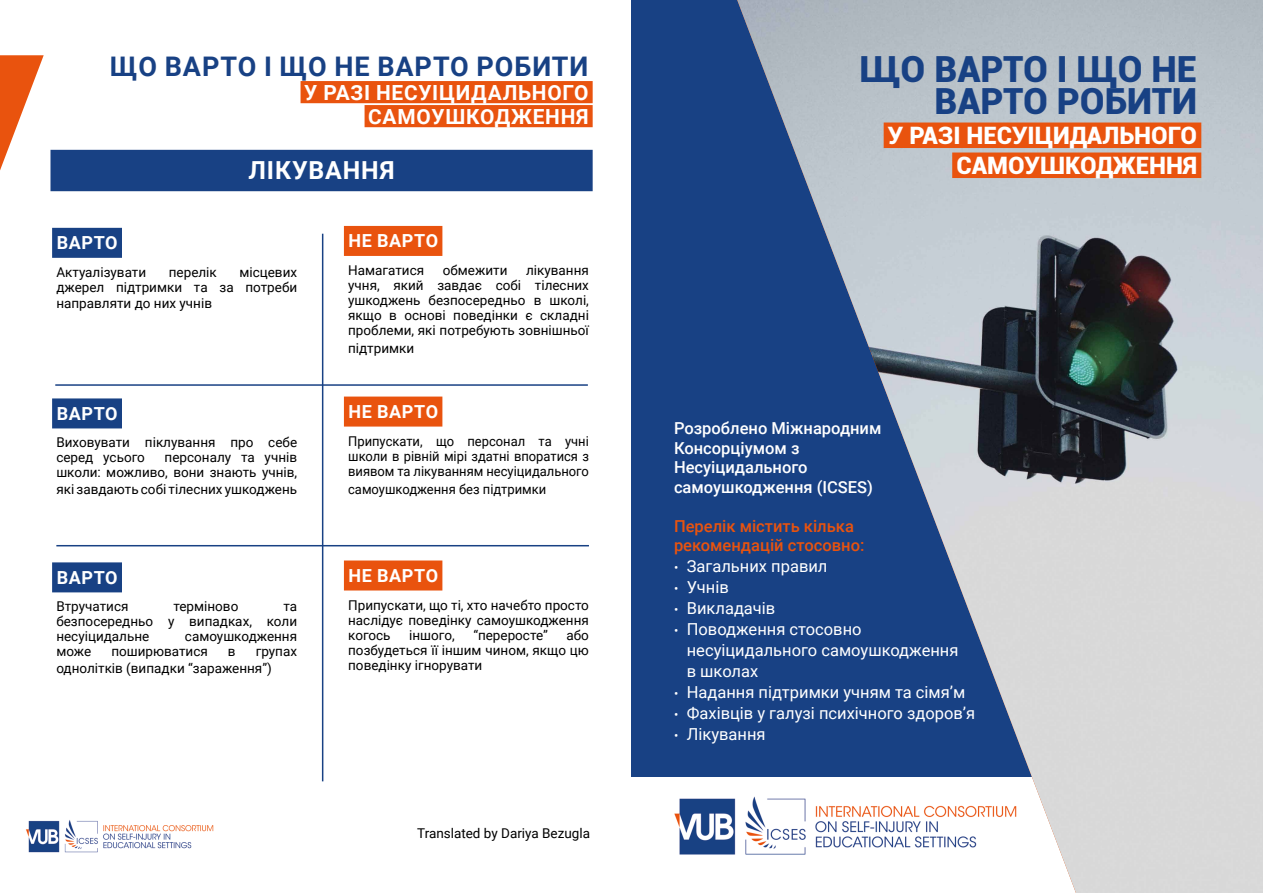
<style>
.page{position:relative;width:1263px;height:893px;background:#fff}
.page>*{position:absolute;margin:0;border:0;box-sizing:border-box;transform-origin:0 0}
.t1{font:900 36px/31.5px "Roboto";color:#184184;text-align:right}
.t2{font:700 27px "Roboto";letter-spacing:.035em;color:#184184}
.t3{font:700 24.9px "Roboto";letter-spacing:.035em;color:#fff}
.t4{font:900 24px/30px "Roboto";color:#fff;text-align:right}
.t5{font:700 20.85px/24px "Roboto";letter-spacing:.035em;color:#fff;text-align:right}
.t6{font:700 18px "Roboto";letter-spacing:.035em;color:#fff}
.t7{font:16.5px/21px "Roboto";color:#fff}
.t8{font:500 16.5px/19.5px "Roboto";color:#fff}
.t9{font:500 16.5px/19.5px "Roboto";color:#e9530e}
.t10{font:13.5px/15px "Roboto";color:#000;text-align:justify}
.t11{font:13.5px/15px "Roboto";color:#000;text-align:justify;scale:.96 1}
.s1{font-size:12.75px}
</style>
<div class="page">
<div style="left:631px;top:0;width:632px;height:776px;background:#184184"></div>
<img style="left:737px;top:0;width:526px;height:893px">
<img style="left:674px;top:789px;width:350px;height:74px">
<div style="left:884px;top:123px;width:317px;height:25px;background:#e9530e"></div>
<div style="left:952px;top:153px;width:249px;height:25px;background:#e9530e"></div>
<svg style="left:0;top:55px;width:44px;height:115px"></svg>
<img style="left:26px;top:820px;width:188px;height:33px">
<div style="left:52px;top:228px;width:70px;height:30px;background:#184184"></div>
<div style="left:344px;top:226px;width:98px;height:30px;background:#e9530e"></div>
<div style="left:52px;top:562px;width:70px;height:30px;background:#184184"></div>
<div style="left:344px;top:560px;width:98px;height:30px;background:#e9530e"></div>
<div style="left:52px;top:398px;width:70px;height:30px;background:#184184"></div>
<div style="left:344px;top:397px;width:98px;height:30px;background:#e9530e"></div>
<hr style="left:55px;top:384px;width:533px;height:2px;background:#184184">
<hr style="left:56px;top:545px;width:533px;height:1px;background:#184184">
<hr style="left:322px;top:234px;width:1px;height:547px;background:#184184">
<div style="left:50px;top:150px;width:543px;height:41px;background:#184184"></div>
<div style="left:301px;top:81px;width:292px;height:22px;background:#e9530e"></div>
<div style="left:365px;top:105px;width:228px;height:22px;background:#e9530e"></div>
<h2 class="t2" style="left:110px;top:47px;width:480px">ЩО ВАРТО І ЩО НЕ ВАРТО РОБИТИ</h2>
<h3 class="t5" style="left:304px;top:79px;width:286px">У РАЗІ НЕСУІЦИДАЛЬНОГО<br>САМОУШКОДЖЕННЯ</h3>
<h3 class="t3" style="left:249px;top:153px;width:147px">ЛІКУВАННЯ</h3>
<h3 class="t6" style="left:57px;top:230px;width:63px">ВАРТО</h3>
<p class="t10" style="left:56px;top:264px;width:91px">Актуалізувати</p>
<p class="t10" style="left:169px;top:264px;width:50px">перелік</p>
<p class="t10" style="left:56px;top:264px;width:242px;text-align:right">місцевих<br>джерел підтримки та за потреби</p>
<p class="t10" style="left:56px;top:296px;width:157px">направляти до них учнів</p>
<h3 class="t6" style="left:57px;top:401px;width:63px">ВАРТО</h3>
<p class="t10" style="left:56px;top:435px;width:242px">Виховувати піклування про себе серед усього</p>
<p class="t10" style="left:56px;top:450px;width:242px;text-align:right">персоналу та учнів<br>школи: можливо, вони знають учнів,</p>
<p class="t10" style="left:56px;top:481px;width:242px">які завдають собі тілесних ушкоджень</p>
<h3 class="t6" style="left:57px;top:565px;width:63px">ВАРТО</h3>
<p class="t10" style="left:56px;top:599px;width:74px">Втручатися</p>
<p class="t10" style="left:173px;top:599px;width:66px">терміново</p>
<p class="t10" style="left:56px;top:599px;width:242px;text-indent:227px">та безпосередньо у випадках, коли несуіцидальне</p>
<p class="t10" style="left:185px;top:629px;width:114px">самоушкодження</p>
<p class="t10" style="left:56px;top:643px;width:242px;line-height:16.5px;text-indent:199px">групах однолітків (випадки “зараження”)</p>
<p class="t10" style="left:56px;top:644px;width:36px">може</p>
<p class="t10" style="left:111px;top:644px;width:98px">поширюватися</p>
<p class="t10" style="left:228px;top:644px;width:9px">в</p>
<h3 class="t6" style="left:348px;top:228px;width:91px">НЕ ВАРТО</h3>
<p class="t10" style="left:348px;top:262px;width:77px">Намагатися</p>
<p class="t10" style="left:443px;top:262px;width:66px">обмежити</p>
<p class="t10" style="left:348px;top:262px;width:242px;text-indent:178px">лікування учня, який завдає собі тілесних ушкоджень безпосередньо в школі, якщо в основі поведінки є складні проблеми, які потребують зовнішньої</p>
<p class="t10" style="left:348px;top:340px;width:68px">підтримки</p>
<h3 class="t6" style="left:348px;top:399px;width:91px">НЕ ВАРТО</h3>
<p class="t11" style="left:348px;top:433px;width:252px">Припускати, що персонал та учні школи в рівній мірі здатні впоратися з виявом та лікуванням несуіцидального</p>
<p class="t11" style="left:348px;top:481px;width:208px">самоушкодження без підтримки</p>
<h3 class="t6" style="left:348px;top:563px;width:91px">НЕ ВАРТО</h3>
<p class="t10" style="left:348px;top:597px;width:242px">Припускати, що ті, хто начебто просто наслідує поведінку самоушкодження когось</p>
<p class="t10" style="left:409px;top:627px;width:47px">іншого,</p>
<p class="t10" style="left:473px;top:627px;width:76px">“переросте”</p>
<p class="t10" style="left:348px;top:627px;width:242px;text-indent:218px">або позбудеться її іншим чином, якщо цю поведінку ігнорувати</p>
<p class="t10" style="left:417px;top:825px;width:174px">Translated by Dariya Bezugla</p>
<h1 class="t1" style="left:859px;top:52px;width:339px">ЩО ВАРТО І ЩО НЕ<br>ВАРТО РОБИТИ</h1>
<h3 class="t4" style="left:888px;top:119px;width:311px">У РАЗІ НЕСУІЦИДАЛЬНОГО<br>САМОУШКОДЖЕННЯ</h3>
<p class="t8" style="left:674px;top:418px;width:209px">Розроблено Міжнародним<br>Консорціумом з<br>Несуіцидального самоушкодження (ICSES)</p>
<p class="t9" style="left:674px;top:515px;width:192px">Перелік містить кілька рекомендацій стосовно:</p>
<p class="t7" style="left:674px;top:555px;width:155px"><span class="s1">•</span> Загальних правил</p>
<p class="t7" style="left:674px;top:576px;width:56px"><span class="s1">•</span> Учнів</p>
<p class="t7" style="left:674px;top:597px;width:103px"><span class="s1">•</span> Викладачів</p>
<p class="t7" style="left:687px;top:618px;width:273px;text-indent:-13px"><span class="s1">•</span> Поводження стосовно несуіцидального самоушкодження в школах</p>
<p class="t7" style="left:674px;top:681px;width:293px"><span class="s1">•</span> Надання підтримки учням та сімя’м</p>
<p class="t7" style="left:674px;top:702px;width:303px"><span class="s1">•</span> Фахівців у галузі психічного здоров’я</p>
<p class="t7" style="left:674px;top:723px;width:93px"><span class="s1">•</span> Лікування</p>
</div>
